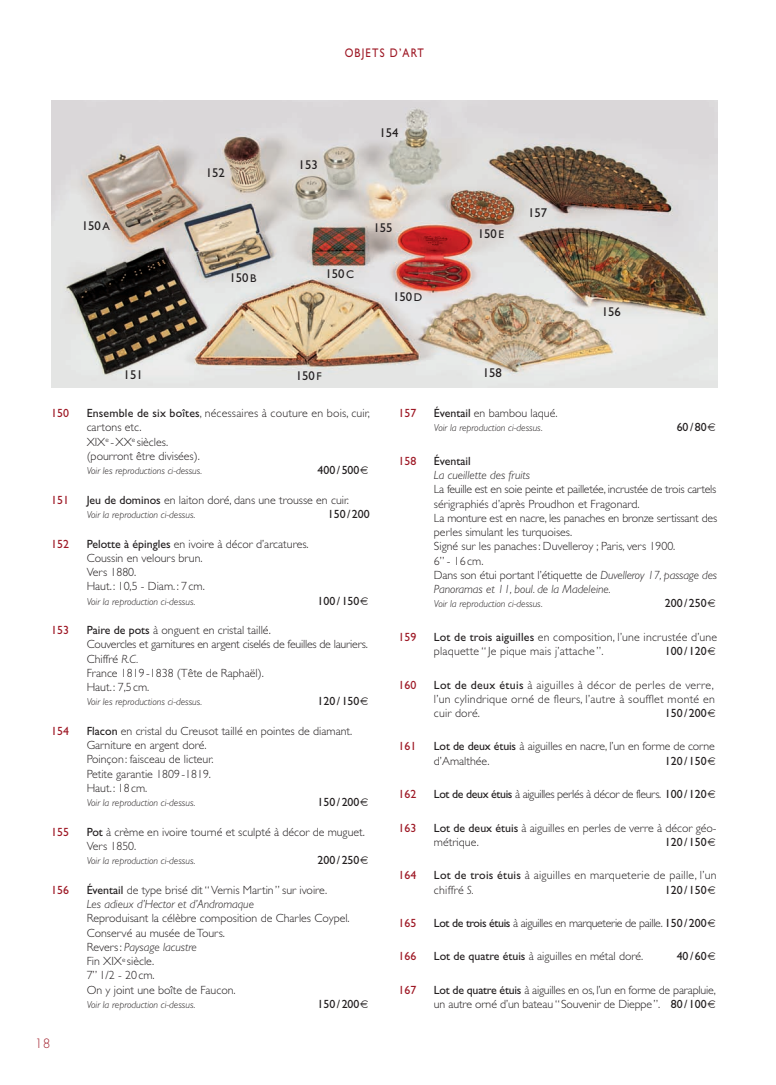
<style>
.page{position:relative;width:776px;height:1085px;background:#fff}
.page>*{position:absolute;margin:0;border:0;box-sizing:border-box;transform-origin:0 0}
.t1{font:12.75px "Gill Sans";color:#231f20}
.t2{font:12.5px "Gill Sans";letter-spacing:.11em;color:#9e1825;scale:.85 1}
.t3{font:300 12.5px "Futura";color:#9e1825}
.t4{font:300 11.88px/14.2px "Gill Sans";color:#231f20}
.t5{font:11.88px "Gill Sans";color:#231f20}
.t6{font:300 11.88px "Gill Sans";letter-spacing:-.03em;color:#231f20}
.t7{font:300 11.88px/14.2px "Gill Sans";letter-spacing:.02em;color:#231f20}
.t8{font:11.88px "Gill Sans";color:#9e1825}
.t9{font:italic 300 11.88px "Gill Sans";color:#231f20}
.t10{font:italic 300 10px "Gill Sans";color:#231f20}
.s1{font-size:11.25px}
.s2{font-weight:400}
.s3{font-style:italic}
</style>
<div class="page">
<img style="left:51px;top:101px;width:666px;height:286px">
<p class="t2" style="left:345px;top:48px;width:95px">OBJETS D’ART</p>
<p class="t1" style="left:206px;top:168px;width:21px">152</p>
<p class="t1" style="left:299px;top:160px;width:21px">153</p>
<p class="t1" style="left:380px;top:129px;width:21px">154</p>
<p class="t1" style="left:82px;top:221px;width:30px">150<span class="s1">A</span></p>
<p class="t1" style="left:373px;top:223px;width:21px">155</p>
<p class="t1" style="left:124px;top:370px;width:21px">151</p>
<p class="t1" style="left:230px;top:273px;width:29px">150 <span class="s1">B</span></p>
<p class="t1" style="left:325px;top:270px;width:30px">150<span class="s1">C</span></p>
<p class="t1" style="left:296px;top:371px;width:27px">150<span class="s1">F</span></p>
<p class="t1" style="left:393px;top:292px;width:31px">150<span class="s1">D</span></p>
<p class="t1" style="left:478px;top:229px;width:28px">150<span class="s1">E</span></p>
<p class="t1" style="left:528px;top:208px;width:21px">157</p>
<p class="t1" style="left:483px;top:368px;width:21px">158</p>
<p class="t1" style="left:602px;top:307px;width:21px">156</p>
<p class="t8" style="left:51px;top:409px;width:19px">150</p>
<p class="t4" style="left:87px;top:407px;width:285px"><span class="s2">Ensemble de six boîtes</span>, nécessaires à couture en bois, cuir, cartons etc.<br>XIX<sup>e</sup> -XX<sup>e</sup> siècles.<br>(pourront être divisées).</p>
<p class="t10" style="left:87px;top:467px;width:117px">Voir les reproductions ci-dessus.</p>
<p class="t5" style="left:318px;top:466px;width:43px">400/500</p>
<p class="t8" style="left:51px;top:495px;width:19px">151</p>
<p class="t4" style="left:87px;top:493px;width:264px"><span class="s2">Jeu de dominos</span> en laiton doré, dans une trousse en cuir.</p>
<p class="t10" style="left:87px;top:511px;width:110px">Voir la reproduction ci-dessus.</p>
<p class="t5" style="left:328px;top:509px;width:43px">150/200</p>
<p class="t8" style="left:51px;top:539px;width:19px">152</p>
<p class="t4" style="left:87px;top:537px;width:223px"><span class="s2">Pelotte à épingles</span> en ivoire à décor d’arcatures.<br>Coussin en velours brun.<br>Vers 1880.<br>Haut. : 10,5 - Diam. : 7 cm.</p>
<p class="t10" style="left:87px;top:597px;width:110px">Voir la reproduction ci-dessus.</p>
<p class="t5" style="left:318px;top:596px;width:43px">100 / 150</p>
<p class="t8" style="left:51px;top:625px;width:19px">153</p>
<p class="t4" style="left:87px;top:624px;width:283px"><span class="s2">Paire de pots</span> à onguent en cristal taillé.<br>Couvercles et garnitures en argent ciselés de feuilles de lauriers.<br>Chiffré <span class="s3">R.C.<br></span>France 1819-1838 (Tête de Raphaël).<br>Haut. : 7,5 cm.</p>
<p class="t10" style="left:87px;top:698px;width:117px">Voir les reproductions ci-dessus.</p>
<p class="t5" style="left:318px;top:697px;width:43px">120/150</p>
<p class="t8" style="left:51px;top:726px;width:19px">154</p>
<p class="t4" style="left:87px;top:724px;width:267px"><span class="s2">Flacon</span> en cristal du Creusot taillé en pointes de diamant.<br>Garniture en argent doré.<br>Poinçon : faisceau de licteur.<br>Petite garantie 1809-1819.<br>Haut. : 18 cm.</p>
<p class="t10" style="left:87px;top:799px;width:110px">Voir la reproduction ci-dessus.</p>
<p class="t5" style="left:318px;top:797px;width:43px">150/200</p>
<p class="t8" style="left:51px;top:827px;width:19px">155</p>
<p class="t4" style="left:87px;top:825px;width:280px"><span class="s2">Pot</span> à crème en ivoire tourné et sculpté à décor de muguet.<br>Vers 1850.</p>
<p class="t10" style="left:87px;top:857px;width:110px">Voir la reproduction ci-dessus.</p>
<p class="t5" style="left:318px;top:855px;width:43px">200 / 250</p>
<p class="t8" style="left:51px;top:885px;width:19px">156</p>
<p class="t4" style="left:87px;top:883px;width:242px"><span class="s2">Éventail</span> de type brisé dit “Vernis Martin” sur ivoire.<br><span class="s3">Les adieux d’Hector et d’Andromaque</span></p>
<p class="t4" style="left:87px;top:912px;width:265px">Reproduisant la célèbre composition de Charles Coypel.<br>Conservé au musée de Tours.<br>Revers: <span class="s3">Paysage lacustre<br></span>Fin XIX<sup>e</sup> siècle.<br>7’’ 1/2 - 20cm.<br>On y joint une boîte de Faucon.</p>
<p class="t10" style="left:87px;top:1000px;width:110px">Voir la reproduction ci-dessus.</p>
<p class="t5" style="left:318px;top:999px;width:43px">150/200</p>
<p class="t3" style="left:35px;top:1037px;width:17px">18</p>
<p class="t8" style="left:399px;top:409px;width:19px">157</p>
<p class="t4" style="left:434px;top:407px;width:125px"><span class="s2">Éventail</span> en bambou laqué.</p>
<p class="t10" style="left:434px;top:424px;width:110px">Voir la reproduction ci-dessus.</p>
<p class="t5" style="left:677px;top:423px;width:32px">60/80</p>
<p class="t8" style="left:398px;top:456px;width:19px">158</p>
<p class="t5" style="left:434px;top:456px;width:38px">Éventail</p>
<p class="t9" style="left:434px;top:471px;width:98px">La cueillette des fruits</p>
<p class="t4" style="left:434px;top:483px;width:285px">La feuille est en soie peinte et pailletée, incrustée de trois cartels sérigraphiés d’après Proudhon et Fragonard.<br>La monture est en nacre, les panaches en bronze sertissant des perles simulant les turquoises.<br>Signé sur les panaches : Duvelleroy ; Paris, vers 1900.<br>6” - 16cm.<br>Dans son étui portant l’étiquette de <span class="s3">Duvelleroy 17, passage des Panoramas et 11, boul. de la Madeleine.</span></p>
<p class="t10" style="left:434px;top:600px;width:110px">Voir la reproduction ci-dessus.</p>
<p class="t5" style="left:665px;top:599px;width:43px">200/250</p>
<p class="t8" style="left:398px;top:632px;width:19px">159</p>
<p class="t4" style="left:434px;top:630px;width:285px"><span class="s2">Lot de trois aiguilles</span> en composition, l’une incrustée d’une plaquette “ Je pique mais j’attache ”.</p>
<p class="t5" style="left:665px;top:646px;width:43px">100/120</p>
<p class="t8" style="left:398px;top:680px;width:19px">160</p>
<p class="t4" style="left:434px;top:678px;width:282px;text-align:justify"><span class="s2">Lot de deux étuis</span> à aiguilles à décor de perles de verre, l’un cylindrique orné de fleurs, l’autre à soufflet monté en cuir doré.</p>
<p class="t5" style="left:665px;top:708px;width:43px">150/200</p>
<p class="t8" style="left:398px;top:742px;width:19px">161</p>
<p class="t4" style="left:434px;top:740px;width:282px"><span class="s2">Lot de deux étuis</span> à aiguilles en nacre, l’un en forme de corne d’Amalthée.</p>
<p class="t5" style="left:665px;top:756px;width:43px">120/150</p>
<p class="t8" style="left:398px;top:789px;width:19px">162</p>
<p class="t6" style="left:434px;top:789px;width:274px"><span class="s2">Lot de deux étuis</span> à aiguilles perlés à décor de fleurs. <span class="s2">100 / 120</span></p>
<p class="t8" style="left:398px;top:823px;width:19px">163</p>
<p class="t4" style="left:434px;top:821px;width:284px"><span class="s2">Lot de deux étuis</span> à aiguilles en perles de verre à décor géo - métrique.</p>
<p class="t5" style="left:665px;top:837px;width:43px">120/150</p>
<p class="t8" style="left:398px;top:870px;width:19px">164</p>
<p class="t7" style="left:434px;top:869px;width:284px"><span class="s2">Lot de trois étuis</span> à aiguilles en marqueterie de paille, l’un chiffré <span class="s3">S.</span></p>
<p class="t5" style="left:665px;top:885px;width:43px">120/150</p>
<p class="t8" style="left:398px;top:918px;width:19px">165</p>
<p class="t6" style="left:434px;top:918px;width:274px"><span class="s2">Lot de trois étuis</span> à aiguilles en marqueterie de paille. <span class="s2">150 / 200</span></p>
<p class="t8" style="left:398px;top:951px;width:19px">166</p>
<p class="t4" style="left:434px;top:950px;width:211px"><span class="s2">Lot de quatre étuis</span> à aiguilles en métal doré.</p>
<p class="t5" style="left:677px;top:951px;width:32px">40/60</p>
<p class="t8" style="left:398px;top:985px;width:19px">167</p>
<p class="t4" style="left:434px;top:983px;width:284px"><span class="s2">Lot de quatre étuis</span> à aiguilles en os, l’un en forme de parapluie, un autre orné d’un bateau “Souvenir de Dieppe”. <span class="s2">80/100</span></p>
</div>
